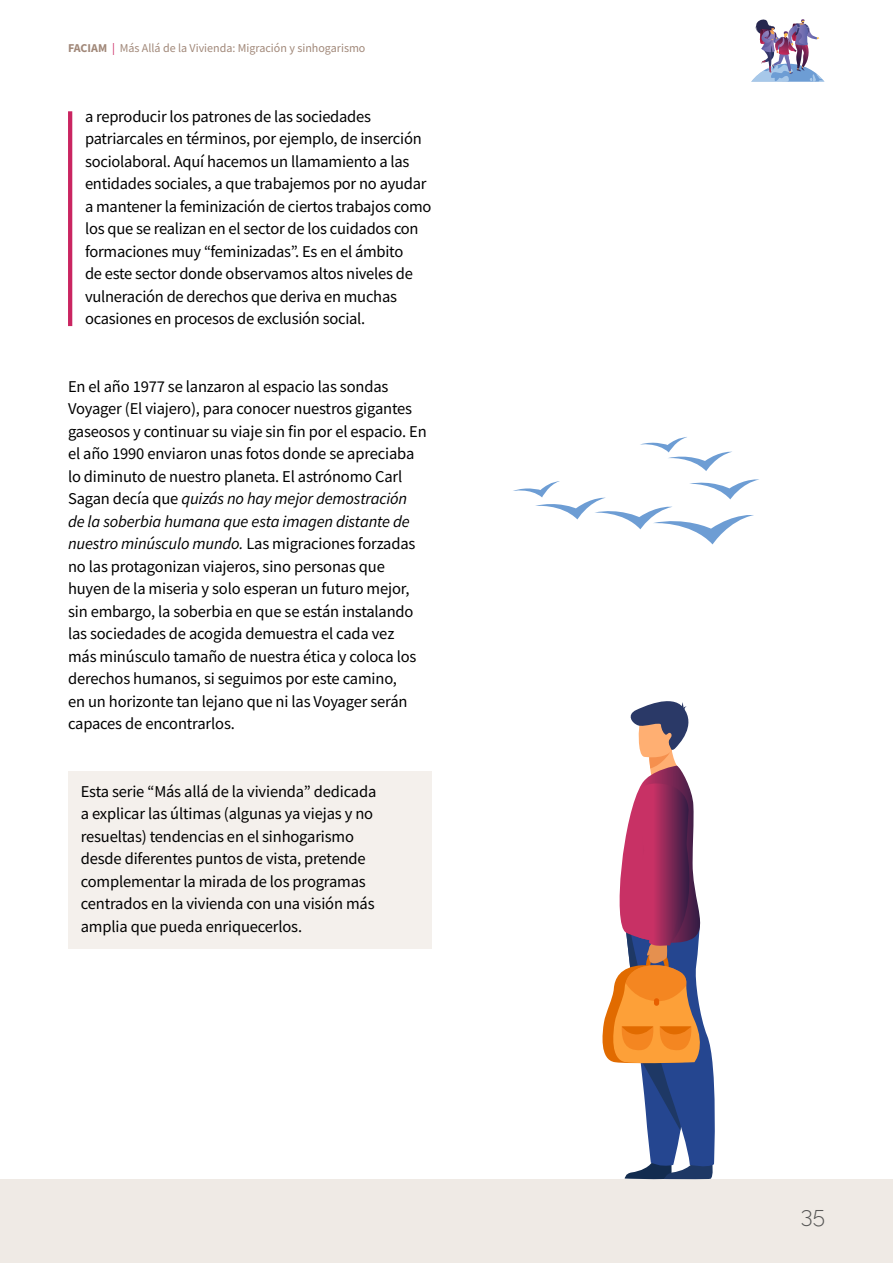
<style>
.page{position:relative;width:893px;height:1263px;background:#fff}
.page>*{position:absolute;margin:0;border:0;box-sizing:border-box;transform-origin:0 0}
.t1{font:300 22.5px "Raleway";color:#575756}
.t2{font:16.5px/22.5px "Source Sans Pro";letter-spacing:-.01em;color:#000}
.t3{font:12px "Source Sans Pro";color:#a18879}
.s1{font-weight:700}
.s2{color:#ca2561}
.s3{font-style:italic}
</style>
<div class="page">
<div style="left:0;top:1179px;width:893px;height:84px;background:#efeae5"></div>
<img style="left:751px;top:19px;width:73px;height:63px">
<hr style="left:68px;top:111px;width:4px;height:215px;background:#ca2561">
<div style="left:68px;top:771px;width:364px;height:177px;background:#f4f0ec"></div>
<svg style="left:513px;top:479px;width:246px;height:65px"></svg>
<svg style="left:640px;top:437px;width:92px;height:34px"></svg>
<svg style="left:602px;top:701px;width:113px;height:479px"></svg>
<p class="t3" style="left:68px;top:40px;width:299px"><span class="s1">FACIAM</span> <span class="s2">|</span> Más Allá de la Vivienda: Migración y sinhogarismo</p>
<p class="t2" style="left:85px;top:105px;width:348px">a reproducir los patrones de las sociedades patriarcales en términos, por ejemplo, de inserción sociolaboral. Aquí hacemos un llamamiento a las entidades sociales, a que trabajemos por no ayudar a mantener la feminización de ciertos trabajos como los que se realizan en el sector de los cuidados con formaciones muy “feminizadas”. Es en el ámbito<br>de este sector donde observamos altos niveles de vulneración de derechos que deriva en muchas ocasiones en procesos de exclusión social.</p>
<p class="t2" style="left:68px;top:375px;width:360px">En el año 1977 se lanzaron al espacio las sondas Voyager (El viajero), para conocer nuestros gigantes gaseosos y continuar su viaje sin fin por el espacio. En el año 1990 enviaron unas fotos donde se apreciaba lo diminuto de nuestro planeta. El astrónomo Carl Sagan decía que <span class="s3">quizás no hay mejor demostración de la soberbia humana que esta imagen distante de nuestro minúsculo mundo.</span> Las migraciones forzadas no las protagonizan viajeros, sino personas que huyen de la miseria y solo esperan un futuro mejor, sin embargo, la soberbia en que se están instalando las sociedades de acogida demuestra el cada vez más minúsculo tamaño de nuestra ética y coloca los derechos humanos, si seguimos por este camino,<br>en un horizonte tan lejano que ni las Voyager serán capaces de encontrarlos.</p>
<p class="t2" style="left:81px;top:780px;width:297px">Esta serie “Más allá de la vivienda” dedicada a explicar las últimas (algunas ya viejas y no resueltas) tendencias en el sinhogarismo desde diferentes puntos de vista, pretende complementar la mirada de los programas centrados en la vivienda con una visión más amplia que pueda enriquecerlos.</p>
<h1 class="t1" style="left:801px;top:1197px;width:26px">35</h1>
</div>
